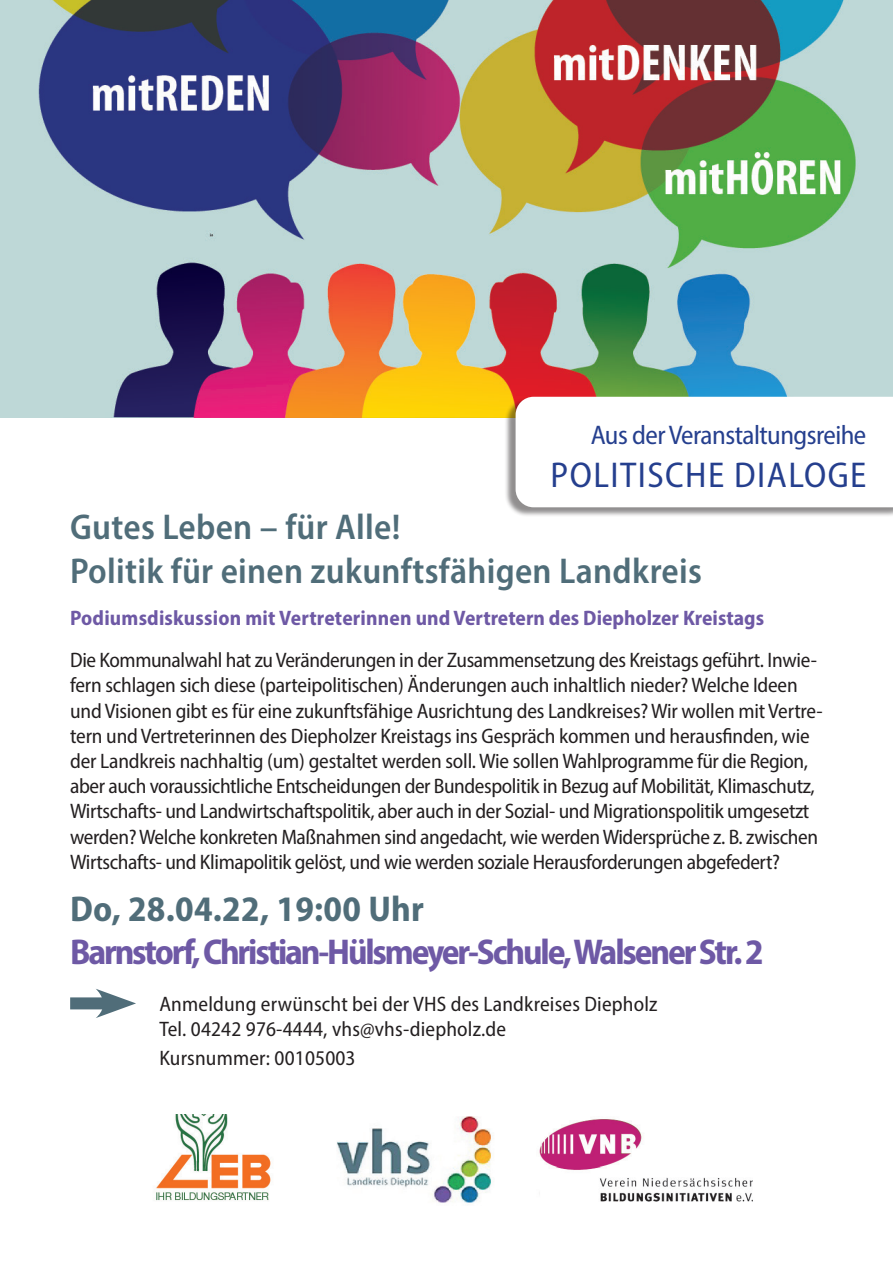
<style>
.page{position:relative;width:893px;height:1263px;background:#fff}
.page>*{position:absolute;margin:0;border:0;box-sizing:border-box;transform-origin:0 0}
.t1{font:600 semi-condensed 36px/43.2px "Myriad Pro";letter-spacing:.01em;color:#506d79}
.t2{font:700 semi-condensed 36px "Myriad Pro";letter-spacing:-.06em;color:#6e59a5}
.t3{font:700 semi-condensed 36px "Myriad Pro";letter-spacing:.01em;color:#506d79}
.t4{font:semi-condensed 36px "Myriad Pro";letter-spacing:.04em;color:#253f8e}
.t5{font:semi-condensed 27px "Myriad Pro";letter-spacing:-.02em;color:#253f8e}
.t6{font:semi-condensed 21px/25.2px "Myriad Pro";letter-spacing:-.02em;color:#231f20}
.t7{font:semi-condensed 21px/25.2px "Myriad Pro";letter-spacing:.01em;color:#231f20}
.t8{font:700 semi-condensed 21px "Myriad Pro";color:#6e59a5}
</style>
<div class="page">
<img style="left:156px;top:1114px;width:597px;height:89px">
<img style="left:0;top:0;width:893px;height:418px">
<div style="left:504px;top:397px;width:389px;height:120px;background:#231f20;opacity:.5"></div>
<svg style="left:516px;top:397px;width:377px;height:110px"></svg>
<div style="left:70px;top:997px;width:43px;height:12px;background:#506d79"></div>
<svg style="left:96px;top:989px;width:40px;height:29px"></svg>
<p class="t5" style="left:591px;top:418px;width:277px">Aus der Veranstaltungsreihe</p>
<h1 class="t4" style="left:551px;top:453px;width:317px">POLITISCHE DIALOGE</h1>
<h1 class="t1" style="left:70px;top:505px;width:633px">Gutes Leben – für Alle!<br>Politik für einen zukunftsfähigen Landkreis</h1>
<p class="t8" style="left:70px;top:604px;width:695px">Podiumsdiskussion mit Vertreterinnen und Vertretern des Diepholzer Kreistags</p>
<p class="t6" style="left:70px;top:647px;width:754px">Die Kommunalwahl hat zu Veränderungen in der Zusammensetzung des Kreistags geführt. Inwie&shy;fern schlagen sich diese (parteipolitischen) Änderungen auch inhaltlich nieder? Welche Ideen und Visionen gibt es für eine zukunftsfähige Ausrichtung des Landkreises? Wir wollen mit Vertre&shy;tern und Vertreterinnen des Diepholzer Kreistags ins Gespräch kommen und herausfinden, wie der Landkreis nachhaltig (um) gestaltet werden soll. Wie sollen Wahlprogramme für die Region, aber auch voraussichtliche Entscheidungen der Bundespolitik in Bezug auf Mobilität, Klimaschutz, Wirtschafts- und Landwirtschaftspolitik, aber auch in der Sozial- und Migrationspolitik umgesetzt werden? Welche konkreten Maßnahmen sind angedacht, wie werden Widersprüche z. B. zwischen Wirtschafts- und Klimapolitik gelöst, und wie werden soziale Herausforderungen abgefedert?</p>
<h1 class="t3" style="left:70px;top:886px;width:355px">Do, 28.04.22, 19:00 Uhr</h1>
<h1 class="t2" style="left:70px;top:929px;width:695px">Barnstorf, Christian-Hülsmeyer-Schule, Walsener Str. 2</h1>
<p class="t7" style="left:159px;top:991px;width:499px">Anmeldung erwünscht bei der VHS des Landkreises Diepholz<br>Tel. 04242 976-4444, vhs@vhs-diepholz.de</p>
<p class="t7" style="left:159px;top:1045px;width:198px">Kursnummer: 00105003</p>
</div>
